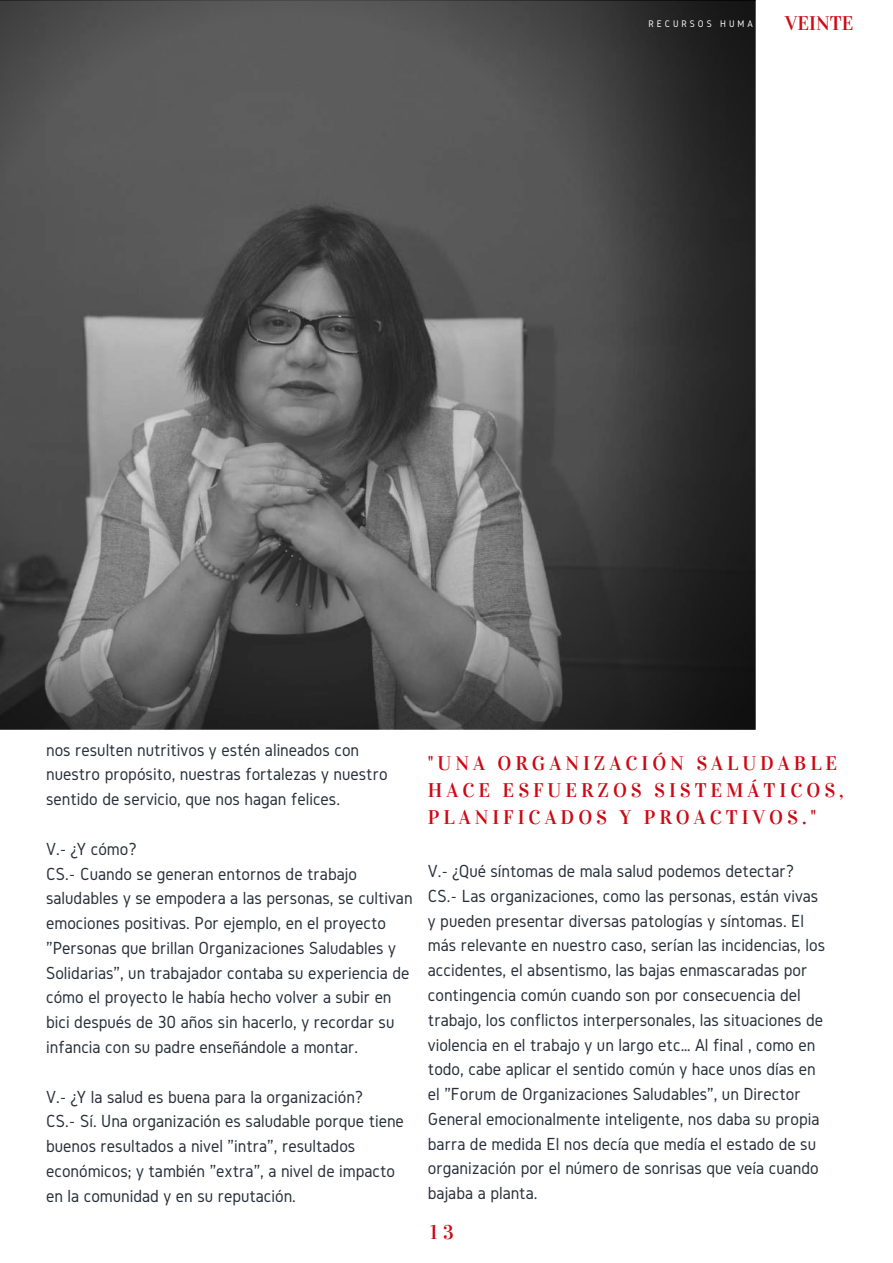
<style>
.page{position:relative;width:893px;height:1263px;background:#fff}
.page>*{position:absolute;margin:0;border:0;box-sizing:border-box;transform-origin:0 0}
.t1{font:19.8px/27px "Vidaloka";letter-spacing:.2em;color:#cc0914}
.t2{font:18.15px/24.8px "Gidole";color:#282f3a}
.t3{font:9.9px "Gidole";letter-spacing:.3em;color:#fff}
.s1{font-family:"Vidaloka";font-size:19.8px;color:#cc0914}
</style>
<div class="page">
<svg style="left:0;top:0;width:756px;height:730px;background:#535353"></svg>
<p class="t3" style="left:648px;top:18px;width:207px">RECURSOS HUMANOS <span class="s1">VEINTE</span></p>
<p class="t2" style="left:46px;top:737px;width:343px">nos resulten nutritivos y estén alineados con nuestro propósito, nuestras fortalezas y nuestro sentido de servicio, que nos hagan felices.</p>
<p class="t2" style="left:46px;top:836px;width:368px">V.- ¿Y cómo?<br>CS.- Cuando se generan entornos de trabajo saludables y se empodera a las personas, se cultivan emociones positivas. Por ejemplo, en el proyecto "Personas que brillan Organizaciones Saludables y Solidarias", un trabajador contaba su experiencia de cómo el proyecto le había hecho volver a subir en bici después de 30 años sin hacerlo, y recordar su infancia con su padre enseñándole a montar.</p>
<p class="t2" style="left:46px;top:1084px;width:359px">V.- ¿Y la salud es buena para la organización?<br>CS.- Sí. Una organización es saludable porque tiene buenos resultados a nivel "intra", resultados económicos; y también "extra", a nivel de impacto en la comunidad y en su reputación.</p>
<p class="t1" style="left:428px;top:750px;width:417px">"UNA ORGANIZACIÓN SALUDABLE<br>HACE ESFUERZOS SISTEMÁTICOS,<br>PLANIFICADOS Y PROACTIVOS."</p>
<p class="t2" style="left:428px;top:858px;width:399px">V.- ¿Qué síntomas de mala salud podemos detectar?<br>CS.- Las organizaciones, como las personas, están vivas y pueden presentar diversas patologías y síntomas. El más relevante en nuestro caso, serían las incidencias, los accidentes, el absentismo, las bajas enmascaradas por contingencia común cuando son por consecuencia del trabajo, los conflictos interpersonales, las situaciones de violencia en el trabajo y un largo etc… Al final , como en todo, cabe aplicar el sentido común y hace unos días en el "Forum de Organizaciones Saludables", un Director General emocionalmente inteligente, nos daba su propia barra de medida Él nos decía que medía el estado de su organización por el número de sonrisas que veía cuando bajaba a planta.</p>
<p class="t1" style="left:430px;top:1218px;width:25px">1 3</p>
</div>
